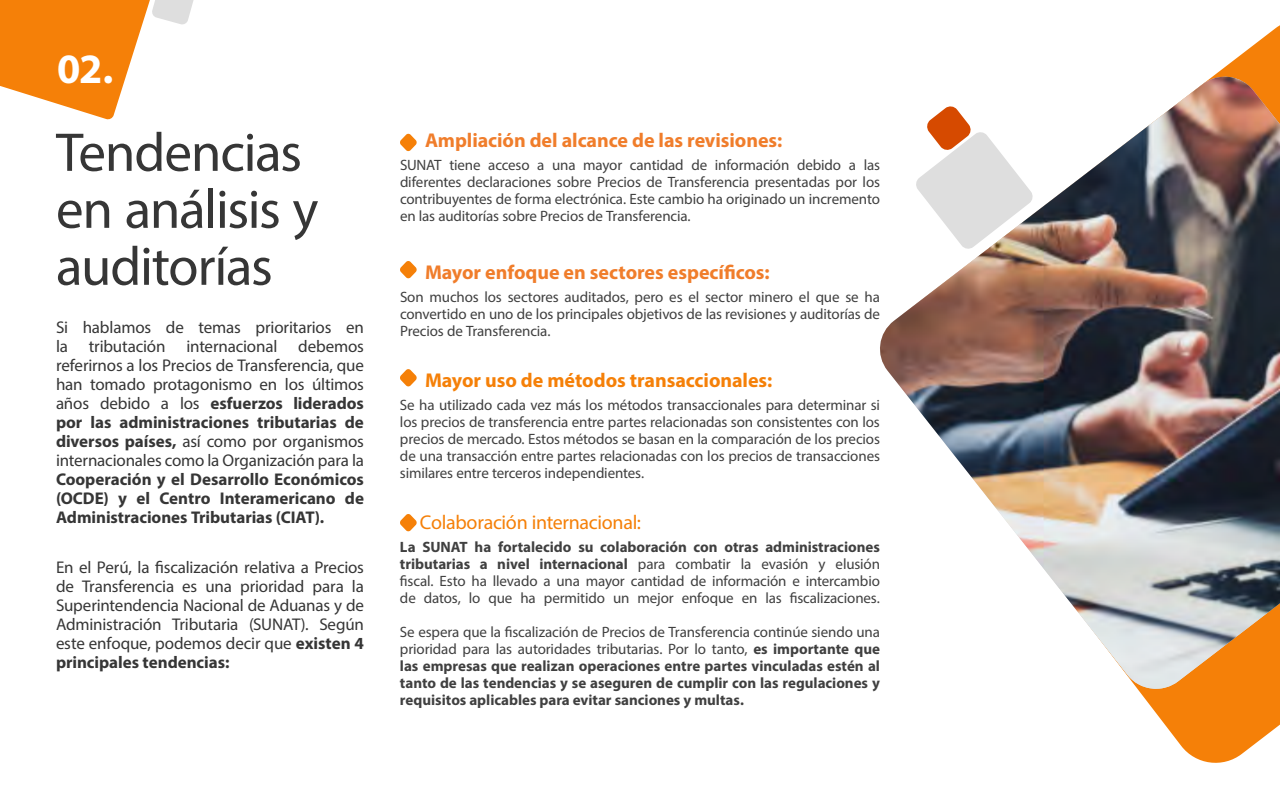
<style>
.page{position:relative;width:1280px;height:800px;background:#fff}
.page>*{position:absolute;margin:0;border:0;box-sizing:border-box;transform-origin:0 0}
.t1{font:55px/57px "Myriad Pro";letter-spacing:-.025em;color:#363636}
.t2{font:700 42px "Myriad Pro";color:#fff}
.t3{font:700 20px "Myriad Pro";letter-spacing:-.005em;color:#f07d2b}
.t4{font:700 20px "Myriad Pro";letter-spacing:-.005em;color:#f58008}
.t5{font:20px "Myriad Pro";letter-spacing:-.015em;color:#f58008}
.t6{font:17px/19px "Myriad Pro";letter-spacing:-.01em;color:#363636;text-align:justify}
.t7{font:700 17px/19px "Myriad Pro";letter-spacing:-.005em;color:#363636;text-align:justify}
.t8{font:15px/17px "Myriad Pro";letter-spacing:-.01em;color:#404040;text-align:justify}
.t9{font:700 15px/17px "Myriad Pro";letter-spacing:-.005em;color:#404040;text-align:justify}
.s1{font-weight:700}
.s2{font-weight:400}
</style>
<div class="page">
<svg style="left:400px;top:133px;width:17px;height:18px"></svg>
<svg style="left:400px;top:261px;width:17px;height:18px"></svg>
<svg style="left:400px;top:369px;width:17px;height:18px"></svg>
<svg style="left:400px;top:514px;width:17px;height:18px"></svg>
<svg style="left:0;top:0;width:194px;height:120px"></svg>
<svg style="left:1140px;top:25px;width:140px;height:738px;fill:#f58008"></svg>
<img style="left:880px;top:77px;width:400px;height:612px">
<svg style="left:915px;top:105px;width:119px;height:145px"></svg>
<h2 class="t2" style="left:57px;top:41px;width:58px">02.</h2>
<h1 class="t1" style="left:56px;top:123px;width:264px">Tendencias en análisis y auditorías</h1>
<p class="t6" style="left:56px;top:317px;width:310px">Si hablamos de temas prioritarios en la tributación internacional debemos referirnos a los Precios de Transferencia, que han tomado protagonismo en los últimos años debido a los <span class="s1">esfuerzos liderados por las administraciones tributarias de diversos países,</span> así como por organismos internacionales como la Organización para la</p>
<p class="t7" style="left:56px;top:469px;width:309px">Cooperación y el Desarrollo Económicos (OCDE) y el Centro Interamericano de Administraciones Tributarias (CIAT).</p>
<p class="t6" style="left:56px;top:557px;width:310px">En el Perú, la fiscalización relativa a Precios de Transferencia es una prioridad para la Superintendencia Nacional de Aduanas y de Administración Tributaria (SUNAT). Según este enfoque, podemos decir que <span class="s1">existen 4 principales tendencias:</span></p>
<h3 class="t3" style="left:425px;top:127px;width:359px">Ampliación del alcance de las revisiones:</h3>
<p class="t8" style="left:400px;top:156px;width:482px">SUNAT tiene acceso a una mayor cantidad de información debido a las diferentes declaraciones sobre Precios de Transferencia presentadas por los contribuyentes de forma electrónica. Este cambio ha originado un incremento en las auditorías sobre Precios de Transferencia.</p>
<h3 class="t3" style="left:425px;top:259px;width:346px">Mayor enfoque en sectores específicos:</h3>
<p class="t8" style="left:400px;top:288px;width:481px">Son muchos los sectores auditados, pero es el sector minero el que se ha convertido en uno de los principales objetivos de las revisiones y auditorías de Precios de Transferencia.</p>
<h3 class="t4" style="left:425px;top:367px;width:349px">Mayor uso de métodos transaccionales:</h3>
<p class="t8" style="left:400px;top:396px;width:482px">Se ha utilizado cada vez más los métodos transaccionales para determinar si los precios de transferencia entre partes relacionadas son consistentes con los precios de mercado. Estos métodos se basan en la comparación de los precios de una transacción entre partes relacionadas con los precios de transacciones similares entre terceros independientes.</p>
<h3 class="t5" style="left:420px;top:510px;width:223px">Colaboración internacional:</h3>
<p class="t8" style="left:400px;top:538px;width:482px"><span class="s1">La SUNAT ha fortalecido su colaboración con otras administraciones tributarias a nivel internacional</span> para combatir la evasión y elusión fiscal. Esto ha llevado a una mayor cantidad de información e intercambio de datos, lo que ha permitido un mejor enfoque en las fiscalizaciones.</p>
<p class="t9" style="left:400px;top:623px;width:482px"><span class="s2">Se espera que la fiscalización de Precios de Transferencia continúe siendo una prioridad para las autoridades tributarias. Por lo tanto,</span> es importante que las empresas que realizan operaciones entre partes vinculadas estén al tanto de las tendencias y se aseguren de cumplir con las regulaciones y requisitos aplicables para evitar sanciones y multas.</p>
</div>
